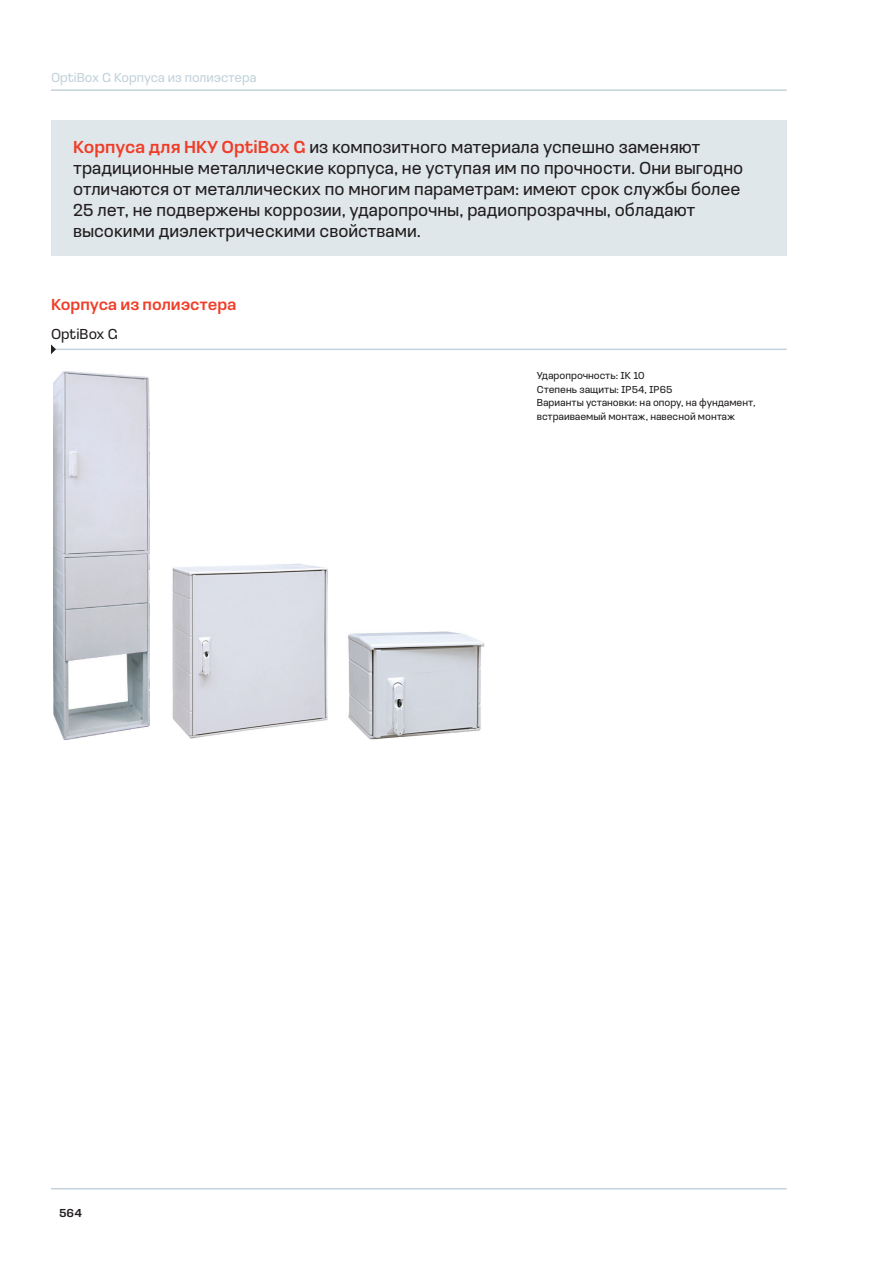
<style>
.page{position:relative;width:893px;height:1263px;background:#fff}
.page>*{position:absolute;margin:0;border:0;box-sizing:border-box;transform-origin:0 0}
.Заголовок_H1{font:18px/21px "Loos Normal";color:#231f20}
.Основной_T1{font:500 16.5px "Loos Normal";color:#ef3e29}
.Название{font:15px "Loos Normal";color:#231f20}
.t1{font:13.5px "Loos Normal";color:#c3d2db}
.t2{font:500 12px "Loos Normal";color:#231f20}
.Основной_T1-2{font:10.5px/13.5px "Loos Normal";color:#231f20}
.s1{font-weight:500;color:#ef3e29}
</style>
<div class="page">
<hr style="left:51px;top:1188px;width:736px;height:1px;background:#c3d2db">
<hr style="left:51px;top:89px;width:736px;height:2px;background:#c3d2db">
<div style="left:52px;top:121px;width:735px;height:135px;background:#e0e7eb"></div>
<img style="left:348px;top:631px;width:137px;height:108px">
<img style="left:172px;top:563px;width:156px;height:176px">
<img style="left:53px;top:372px;width:97px;height:367px">
<hr style="left:51px;top:349px;width:736px;height:1px;background:#c3d2db">
<svg style="left:51px;top:344px;width:5px;height:10px"></svg>
<p class="t1" style="left:51px;top:68px;width:207px">OptiBox G Корпуса из полиэстера</p>
<p class="Заголовок_H1" style="left:73px;top:135px;width:672px"><span class="s1">Корпуса для НКУ OptiBox G</span> из композитного материала успешно заменяют традиционные металлические корпуса, не уступая им по прочности. Они выгодно отличаются от металлических по многим параметрам: имеют срок службы более 25 лет, не подвержены коррозии, ударопрочны, радиопрозрачны, обладают высокими диэлектрическими свойствами.</p>
<p class="Основной_T1" style="left:51px;top:293px;width:187px">Корпуса из полиэстера</p>
<p class="Название" style="left:51px;top:323px;width:68px">OptiBox G</p>
<p class="t2" style="left:59px;top:1204px;width:25px">564</p>
<p class="Основной_T1-2" style="left:537px;top:369px;width:109px">Ударопрочность: IK 10</p>
<p class="Основной_T1-2" style="left:537px;top:382px;width:137px">Степень защиты: IP54, IP65</p>
<p class="Основной_T1-2" style="left:537px;top:396px;width:220px">Варианты установки: на опору, на фундамент, встраиваемый монтаж, навесной монтаж</p>
</div>
